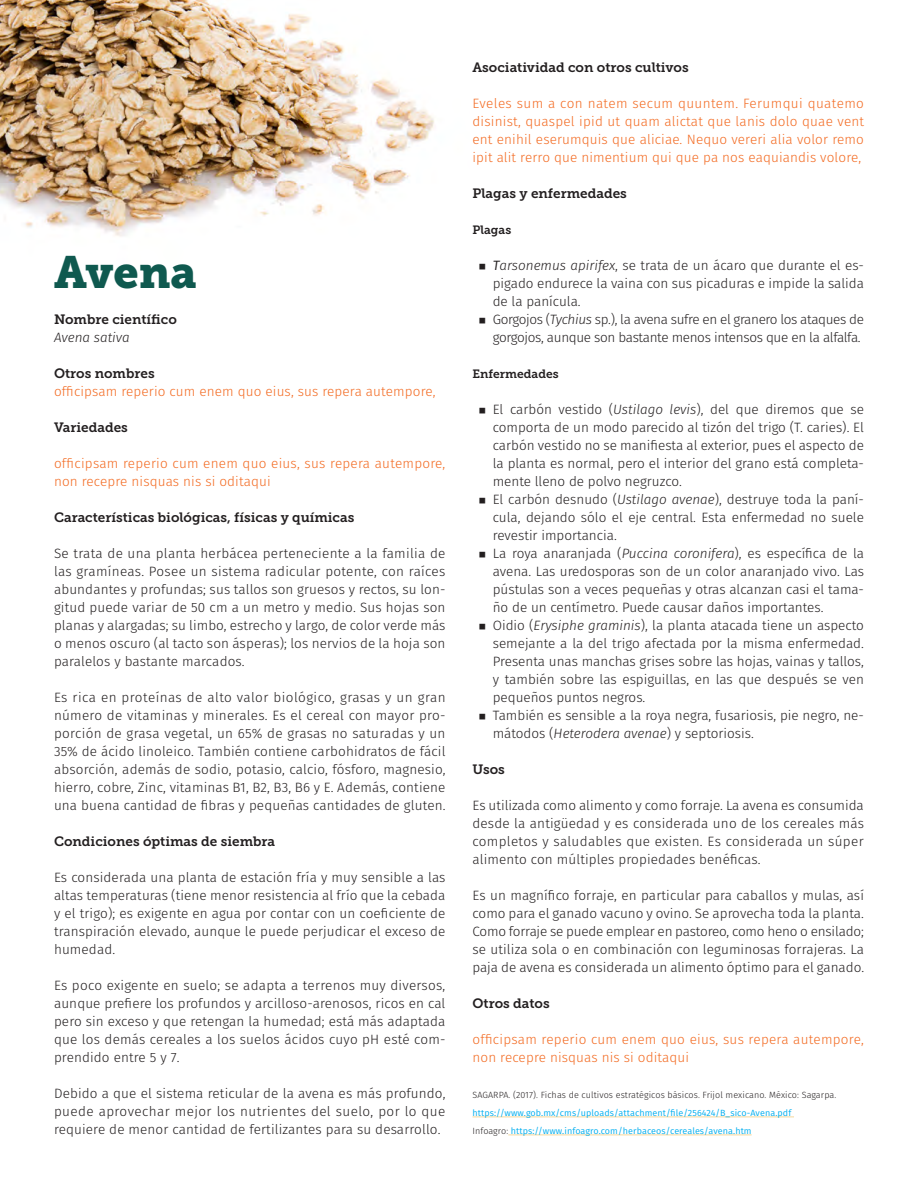
<style>
.page{position:relative;width:918px;height:1188px;background:#fff}
.page>*{position:absolute;margin:0;border:0;box-sizing:border-box;transform-origin:0 0}
.t1{font:45px "Museo Slab 900";color:#0f594f}
.Paragraph_Style_1{font:300 13.5px/18px "Fira Sans";color:#231f20;text-align:justify}
.Paragraph_Style_1-2{font:300 13.5px/18px "Fira Sans";letter-spacing:.01em;color:#f36a21}
.t2{font:13.5px "Museo Slab 700";color:#231f20}
.Paragraph_Style_1-3{font:300 13.5px/18px "Fira Sans";letter-spacing:-.025em;color:#231f20;text-align:right}
.t3{font:italic 300 13.5px "Fira Sans";color:#231f20}
.t4{font:12px "Museo Slab 700";color:#231f20}
.Paragraph_Style_1-4{font:9px "Fira Sans";letter-spacing:.01em;color:#00aeef}
.Paragraph_Style_1-5{font:300 9px "Fira Sans";letter-spacing:.01em;color:#231f20}
.s1{font-family:"STIX General";font-weight:400}
.s2{font-weight:400;font-style:italic}
.s3{font-style:italic}
.s4{font-weight:300;color:#231f20}
</style>
<div class="page">
<img style="left:0;top:0;width:434px;height:237px">
<hr style="left:472px;top:1117px;width:322px;height:1px;background:#f5d79a">
<hr style="left:508px;top:1135px;width:244px;height:1px;background:#f5d79a">
<p class="t1" style="left:54px;top:246px;width:144px">Avena</p>
<p class="t2" style="left:54px;top:312px;width:124px">Nombre científico</p>
<p class="t3" style="left:54px;top:328px;width:77px">Avena sativa</p>
<p class="t2" style="left:54px;top:366px;width:102px">Otros nombres</p>
<p class="Paragraph_Style_1-2" style="left:54px;top:382px;width:383px">officipsam reperio cum enem quo eius, sus repera autempore,</p>
<p class="t2" style="left:54px;top:420px;width:75px">Variedades</p>
<p class="Paragraph_Style_1-2" style="left:54px;top:454px;width:393px">officipsam reperio cum enem quo eius, sus repera autempore, non recepre nisquas nis si oditaqui</p>
<p class="t2" style="left:54px;top:510px;width:302px">Características biológicas, físicas y químicas</p>
<p class="Paragraph_Style_1" style="left:54px;top:544px;width:393px">Se trata de una planta herbácea perteneciente a la familia de las gramíneas. Posee un sistema radicular potente, con raíces abundantes y profundas; sus tallos son gruesos y rectos, su lon&shy;gitud puede variar de 50 cm a un metro y medio. Sus hojas son planas y alargadas; su limbo, estrecho y largo, de color verde más o menos oscuro (al tacto son ásperas); los nervios de la hoja son paralelos y bastante marcados.</p>
<p class="Paragraph_Style_1" style="left:54px;top:688px;width:393px">Es rica en proteínas de alto valor biológico, grasas y un gran número de vitaminas y minerales. Es el cereal con mayor pro&shy;porción de grasa vegetal, un 65% de grasas no saturadas y un 35% de ácido linoleico. También contiene carbohidratos de fácil absorción, además de sodio, potasio, calcio, fósforo, magnesio, hierro, cobre, Zinc, vitaminas B1, B2, B3, B6 y E. Además, contiene una buena cantidad de fibras y pequeñas cantidades de gluten.</p>
<p class="t2" style="left:54px;top:834px;width:223px">Condiciones óptimas de siembra</p>
<p class="Paragraph_Style_1" style="left:54px;top:868px;width:393px">Es considerada una planta de estación fría y muy sensible a las altas temperaturas (tiene menor resistencia al frío que la cebada y el trigo); es exigente en agua por contar con un coeficiente de transpiración elevado, aunque le puede perjudicar el exceso de humedad.</p>
<p class="Paragraph_Style_1" style="left:54px;top:976px;width:393px">Es poco exigente en suelo; se adapta a terrenos muy diversos, aunque prefiere los profundos y arcilloso-arenosos, ricos en cal pero sin exceso y que retengan la humedad; está más adaptada que los demás cereales a los suelos ácidos cuyo pH esté com&shy;prendido entre 5 y 7.</p>
<p class="Paragraph_Style_1" style="left:54px;top:1084px;width:393px">Debido a que el sistema reticular de la avena es más profundo, puede aprovechar mejor los nutrientes del suelo, por lo que requiere de menor cantidad de fertilizantes para su desarrollo.</p>
<p class="t2" style="left:472px;top:60px;width:218px">Asociatividad con otros cultivos</p>
<p class="Paragraph_Style_1-2" style="left:472px;top:94px;width:393px;text-align:justify">Eveles sum a con natem secum quuntem. Ferumqui quatemo disinist, quaspel ipid ut quam alictat que lanis dolo quae vent ent enihil eserumquis que aliciae. Nequo vereri alia volor remo ipit alit rerro que nimentium qui que pa nos eaquiandis volore,</p>
<p class="t2" style="left:472px;top:186px;width:156px">Plagas y enfermedades</p>
<p class="t4" style="left:472px;top:223px;width:40px">Plagas</p>
<p class="Paragraph_Style_1" style="left:493px;top:256px;width:373px;text-indent:-14px"><span class="s1">▪</span> <span class="s2">T</span><span class="s3">arsonemus apirifex</span>, se trata de un ácaro que durante el es&shy;pigado endurece la vaina con sus picaduras e impide la salida de la panícula.</p>
<p class="Paragraph_Style_1-3" style="left:479px;top:310px;width:386px"><span class="s1">▪</span> Gorgojos (<span class="s3">Tychius</span> sp.), la avena sufre en el granero los ataques de gorgojos, aunque son bastante menos intensos que en la alfalfa.</p>
<p class="t4" style="left:472px;top:367px;width:88px">Enfermedades</p>
<p class="Paragraph_Style_1" style="left:493px;top:400px;width:373px;text-indent:-14px"><span class="s1">▪</span> El carbón vestido (<span class="s3">Ustilago levis</span>), del que diremos que se comporta de un modo parecido al tizón del trigo (T. caries). El carbón vestido no se manifiesta al exterior, pues el aspecto de la planta es normal, pero el interior del grano está completa&shy;mente lleno de polvo negruzco.</p>
<p class="Paragraph_Style_1" style="left:493px;top:490px;width:373px;text-indent:-13px"><span class="s1">▪</span> El carbón desnudo (<span class="s3">Ustilago avenae</span>), destruye toda la paní&shy;cula, dejando sólo el eje central. Esta enfermedad no suele revestir importancia.</p>
<p class="Paragraph_Style_1" style="left:493px;top:544px;width:373px;text-indent:-14px"><span class="s1">▪</span> La roya anaranjada (<span class="s3">Puccina coronifera</span>), es específica de la avena. Las uredosporas son de un color anaranjado vivo. Las pústulas son a veces pequeñas y otras alcanzan casi el tama&shy;ño de un centímetro. Puede causar daños importantes.</p>
<p class="Paragraph_Style_1" style="left:493px;top:616px;width:373px;text-indent:-14px"><span class="s1">▪</span> Oidio (<span class="s3">Erysiphe graminis</span>), la planta atacada tiene un aspecto semejante a la del trigo afectada por la misma enfermedad.<br>Presenta unas manchas grises sobre las hojas, vainas y tallos, y también sobre las espiguillas, en las que después se ven pequeños puntos negros.</p>
<p class="Paragraph_Style_1" style="left:493px;top:706px;width:373px;text-indent:-14px"><span class="s1">▪</span> También es sensible a la roya negra, fusariosis, pie negro, ne&shy;mátodos (<span class="s3">Heterodera avenae</span>) y septoriosis.</p>
<p class="t2" style="left:472px;top:762px;width:34px">Usos</p>
<p class="Paragraph_Style_1" style="left:472px;top:796px;width:393px">Es utilizada como alimento y como forraje. La avena es consumida desde la antigüedad y es considerada uno de los cereales más completos y saludables que existen. Es considerada un súper alimento con múltiples propiedades benéficas.</p>
<p class="Paragraph_Style_1" style="left:472px;top:886px;width:393px">Es un magnífico forraje, en particular para caballos y mulas, así como para el ganado vacuno y ovino. Se aprovecha toda la planta.<br>Como forraje se puede emplear en pastoreo, como heno o ensilado; se utiliza sola o en combinación con leguminosas forrajeras. La paja de avena es considerada un alimento óptimo para el ganado.</p>
<p class="t2" style="left:472px;top:996px;width:79px">Otros datos</p>
<p class="Paragraph_Style_1-2" style="left:472px;top:1030px;width:393px">officipsam reperio cum enem quo eius, sus repera autempore, non recepre nisquas nis si oditaqui</p>
<p class="Paragraph_Style_1-5" style="left:472px;top:1088px;width:365px">SAGARPA. (2017). Fichas de cultivos estratégicos básicos. Frijol mexicano. México: Sagarpa.</p>
<p class="Paragraph_Style_1-4" style="left:472px;top:1106px;width:320px">https://www.gob.mx/cms/uploads/attachment/file/256424/B_sico-Avena.pdf</p>
<p class="Paragraph_Style_1-4" style="left:472px;top:1124px;width:281px"><span class="s4">Infoagro:</span> https://www.infoagro.com/herbaceos/cereales/avena.htm</p>
</div>
